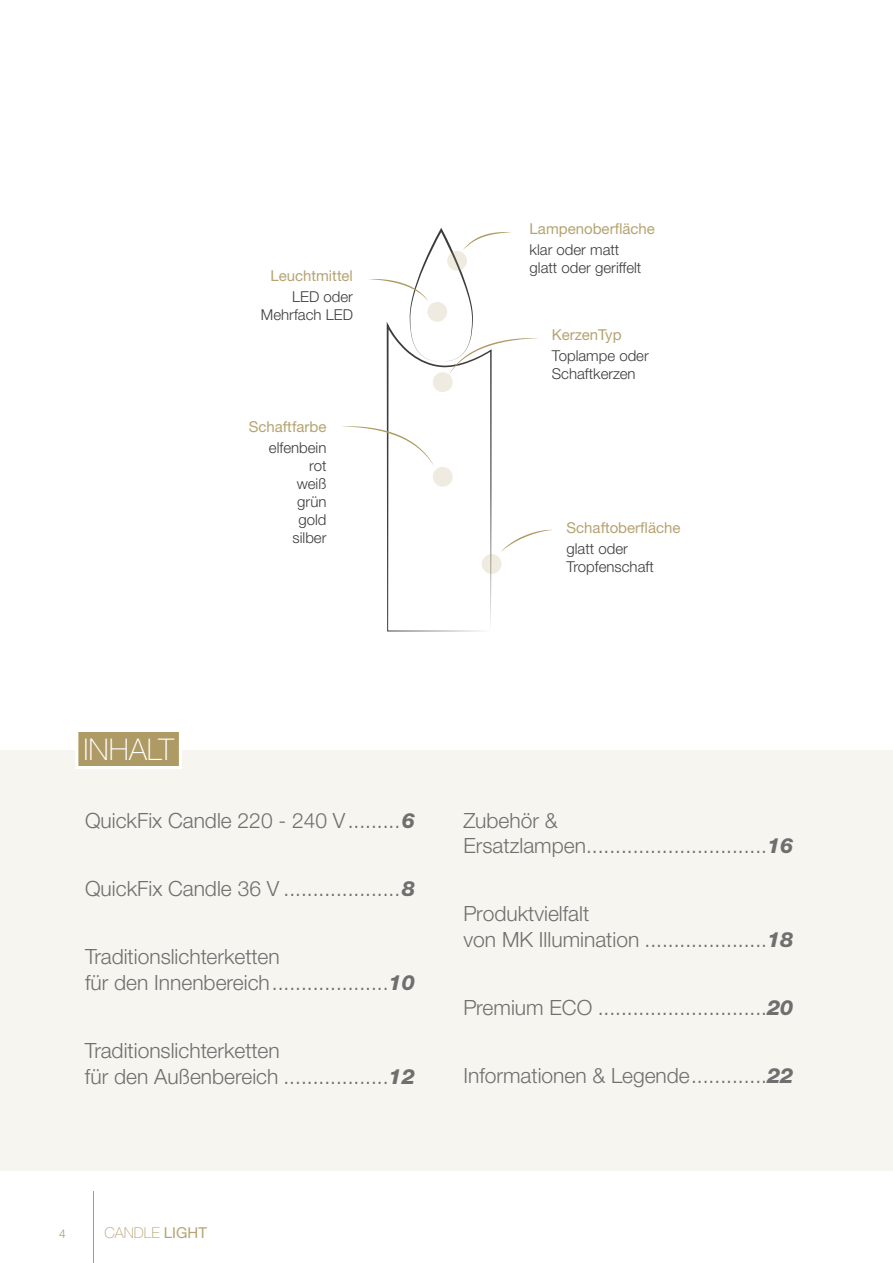
<style>
.page{position:relative;width:893px;height:1263px;background:#fff}
.page>*{position:absolute;margin:0;border:0;box-sizing:border-box;transform-origin:0 0}
.t1{font:100 30px "Helvetica Neue LTW1 G";color:#fff}
.t2{font:300 21px/25.5px "Helvetica Neue LTW1 G";color:#706f6f}
.t3{font:300 15px/18px "Helvetica Neue LTW1 G";color:#3c3c3b}
.t4{font:15px "Helvetica Neue LTW1 G";color:#b6a372}
.t5{font:100 15px "Helvetica Neue LTW1 G";color:#b6a372}
.t6{font:300 12px "Helvetica Neue LTW1 G";color:#ae9a64}
.s1{font-weight:800;font-style:italic}
.s2{font-weight:400}
</style>
<div class="page">
<svg style="left:342px;top:228px;width:211px;height:403px"></svg>
<div style="left:0;top:750px;width:893px;height:421px;background:#f7f5ef"></div>
<svg style="left:76px;top:732px;width:106px;height:37px;background:#b8a677"></svg>
<hr style="left:93px;top:1191px;width:1px;height:72px;background:#ae9a64">
<p class="t4" style="left:271px;top:267px;width:84px">Leuchtmittel</p>
<p class="t3" style="left:261px;top:288px;width:94px;text-align:right">LED oder<br>Mehrfach LED</p>
<p class="t4" style="left:249px;top:418px;width:79px">Schaftfarbe</p>
<p class="t3" style="left:269px;top:439px;width:59px;text-align:right">elfenbein rot<br>weiß grün gold silber</p>
<h1 class="t1" style="left:83px;top:731px;width:92px">INHALT</h1>
<p class="t4" style="left:530px;top:220px;width:127px">Lampenoberfläche</p>
<p class="t3" style="left:530px;top:241px;width:113px">klar oder matt glatt oder geriffelt</p>
<p class="t4" style="left:552px;top:325px;width:71px">KerzenTyp</p>
<p class="t3" style="left:552px;top:346px;width:98px">Toplampe oder<br>Schaftkerzen</p>
<p class="t4" style="left:566px;top:518px;width:116px">Schaftoberfläche</p>
<p class="t3" style="left:566px;top:539px;width:89px">glatt oder<br>Tropfenschaft</p>
<p class="t2" style="left:85px;top:807px;width:331px">QuickFix Candle 220 - 240 V.........<span class="s1">6</span></p>
<p class="t2" style="left:463px;top:807px;width:331px">Zubehör &amp;<br>Ersatzlampen...............................<span class="s1">16</span></p>
<p class="t2" style="left:85px;top:876px;width:331px">QuickFix Candle 36 V ....................<span class="s1">8</span></p>
<p class="t2" style="left:85px;top:944px;width:331px">Traditionslichterketten<br>für den Innenbereich....................<span class="s1">10</span></p>
<p class="t2" style="left:85px;top:1038px;width:331px">Traditionslichterketten<br>für den Außenbereich ..................<span class="s1">12</span></p>
<p class="t2" style="left:463px;top:901px;width:331px">Produktvielfalt<br>von MK Illumination .....................<span class="s1">18</span></p>
<p class="t2" style="left:463px;top:995px;width:331px">Premium ECO .............................<span class="s1">20</span></p>
<p class="t2" style="left:463px;top:1063px;width:331px">Informationen &amp; Legende.............<span class="s1">22</span></p>
<p class="t6" style="left:59px;top:1226px;width:8px">4</p>
<p class="t5" style="left:104px;top:1224px;width:104px">CANDLE <span class="s2">LIGHT</span></p>
</div>
